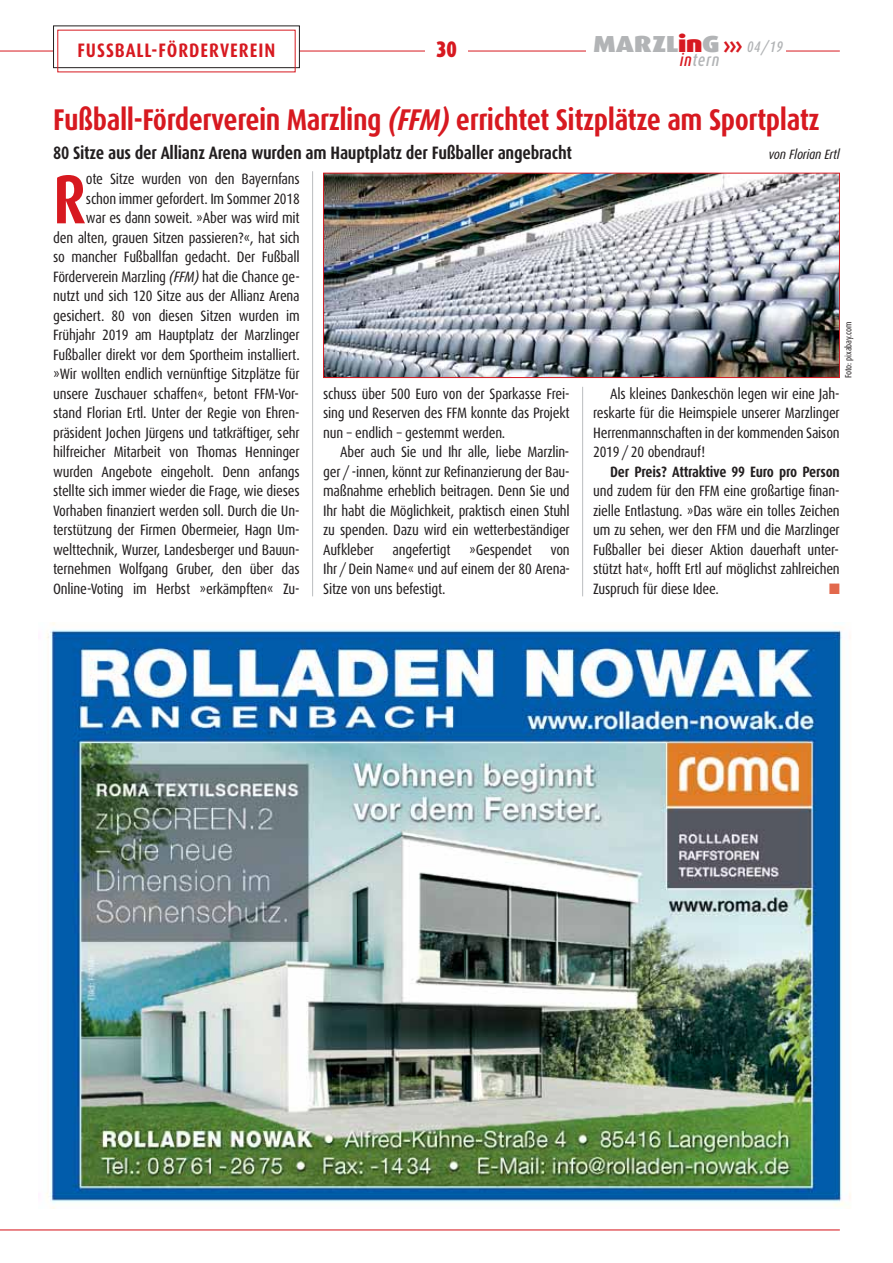
<style>
.page{position:relative;width:893px;height:1263px;background:#fff}
.page>*{position:absolute;margin:0;border:0;box-sizing:border-box;transform-origin:0 0}
.t1{font:700 69.15px "Dax Condensed";color:#d71920;scale:.93 1}
.t2{font:700 30px "Dax Condensed";letter-spacing:-.015em;color:#d71920}
.t3{font:900 23.25px "Dax Wide";letter-spacing:-.01em;color:#b2b4b6}
.t4{font:900 22.5px "Dax Condensed";color:#d71920}
.t5{font:700 19.5px "Dax Condensed";letter-spacing:.05em;color:#d71920}
.t6{font:700 18px "Dax Condensed";letter-spacing:-.015em;color:#231f20}
.t7{font:italic 500 17.55px "Dax Condensed";letter-spacing:.05em;color:#b2b4b6;scale:.91 1}
.t8{font:15px/19.5px "Dax Condensed";letter-spacing:-.015em;color:#231f20;text-align:justify}
.t9{font:700 15px "Dax Condensed";letter-spacing:-.015em;color:#231f20}
.t10{font:15px "Zapf Dingbats ITC";color:#e2684c;scale:.95 1}
.t11{font:italic 13.5px "Dax Condensed";letter-spacing:-.015em;color:#231f20}
.t12{font:9px "Dax Condensed";letter-spacing:-.025em;color:#231f20}
.s1{color:#d71920}
.s2{font-weight:700;font-size:24.3px;color:#d71920}
.s3{font-family:"Dax Condensed";font-weight:500;font-style:italic;font-size:15.3px}
.s4{font-style:italic}
</style>
<div class="page">
<img style="left:46px;top:622px;width:805px;height:587px">
<hr style="left:0;top:1229px;width:840px;height:1px;background:#d71920">
<hr style="left:0;top:51px;width:840px;height:1px;background:#d71920">
<div style="left:425px;top:30px;width:43px;height:42px;background:#fff"></div>
<div style="left:54px;top:26px;width:245px;height:42px;background:#fff"></div>
<div style="left:53px;top:26px;width:247px;height:42px;border:1px solid #231f20"></div>
<div style="left:587px;top:45px;width:199px;height:16px;background:#fff"></div>
<img style="left:325px;top:175px;width:513px;height:201px">
<div style="left:323px;top:173px;width:517px;height:205px;border:1px solid #d71920"></div>
<hr style="left:312px;top:171px;width:1px;height:425px;background:#bbbdc0">
<hr style="left:582px;top:387px;width:1px;height:209px;background:#bbbdc0">
<h3 class="t5" style="left:77px;top:40px;width:199px">FUSSBALL-FÖRDERVEREIN</h3>
<h3 class="t4" style="left:436px;top:37px;width:22px">30</h3>
<h3 class="t3" style="left:593px;top:36px;width:191px">MARZL<span class="s1">in</span>G<span class="s2">›››</span> <span class="s3">04/19</span></h3>
<p class="t7" style="left:680px;top:52px;width:45px"><span class="s1">in</span>tern</p>
<h2 class="t2" style="left:53px;top:104px;width:768px">Fußball-Förderverein Marzling <span class="s4">(FFM)</span> errichtet Sitzplätze am Sportplatz</h2>
<p class="t6" style="left:53px;top:143px;width:520px">80 Sitze aus der Allianz Arena wurden am Hauptplatz der Fußballer angebracht</p>
<p class="t11" style="left:768px;top:147px;width:73px">von Florian Ertl</p>
<p class="t8" style="left:53px;top:170px;width:248px;text-align:right">ote Sitze wurden von den Bayernfans schon immer gefordert. Im Sommer 2018<br>war es dann soweit. »Aber was wird mit<br>den alten, grauen Sitzen passieren?«, hat sich so mancher Fußballfan gedacht. Der Fußball Förderverein Marzling <span class="s4">(FFM)</span> hat die Chance ge&shy;nutzt und sich 120 Sitze aus der Allianz Arena gesichert. 80 von diesen Sitzen wurden im Frühjahr 2019 am Hauptplatz der Marzlinger Fußballer direkt vor dem Sportheim installiert. »Wir wollten endlich vernünftige Sitzplätze für unsere Zuschauer schaffen«, betont FFM-Vor&shy;stand Florian Ertl. Unter der Regie von Ehren&shy;präsident Jochen Jürgens und tatkräftiger, sehr hilfreicher Mitarbeit von Thomas Henninger wurden Angebote eingeholt. Denn anfangs stellte sich immer wieder die Frage, wie dieses Vorhaben finanziert werden soll. Durch die Un&shy;terstützung der Firmen Obermeier, Hagn Um&shy;welttechnik, Wurzer, Landesberger und Bauun&shy;ternehmen Wolfgang Gruber, den über das Online-Voting im Herbst »erkämpften« Zu-</p>
<h1 class="t1" style="left:53px;top:165px;width:37px">R</h1>
<p class="t8" style="left:323px;top:385px;width:248px">schuss über 500 Euro von der Sparkasse Frei&shy;sing und Reserven des FFM konnte das Projekt nun – endlich – gestemmt werden.</p>
<p class="t8" style="left:323px;top:443px;width:248px;text-indent:17px">Aber auch Sie und Ihr alle, liebe Marzlin&shy;ger / -innen, könnt zur Refinanzierung der Bau&shy;maßnahme erheblich beitragen. Denn Sie und Ihr habt die Möglichkeit, praktisch einen Stuhl zu spenden. Dazu wird ein wetterbeständiger Aufkleber angefertigt »Gespendet von Ihr / Dein Name« und auf einem der 80 Arena-Sitze von uns befestigt.</p>
<p class="t12" style="left:844px;top:378px;width:58px;rotate:-90deg">Foto: pixabay.com</p>
<p class="t8" style="left:593px;top:385px;width:248px;text-indent:17px">Als kleines Dankeschön legen wir eine Jah&shy;reskarte für die Heimspiele unserer Marzlinger Herrenmannschaften in der kommenden Saison 2019 / 20 obendrauf!</p>
<p class="t9" style="left:610px;top:464px;width:231px">Der Preis? Attraktive 99 Euro pro Person</p>
<p class="t8" style="left:593px;top:482px;width:248px">und zudem für den FFM eine großartige finan&shy;zielle Entlastung. »Das wäre ein tolles Zeichen um zu sehen, wer den FFM und die Marzlinger Fußballer bei dieser Aktion dauerhaft unter&shy;stützt hat«, hofft Ertl auf möglichst zahlreichen Zuspruch für diese Idee.</p>
<p class="t10" style="left:829px;top:583px;width:13px">■</p>
</div>
